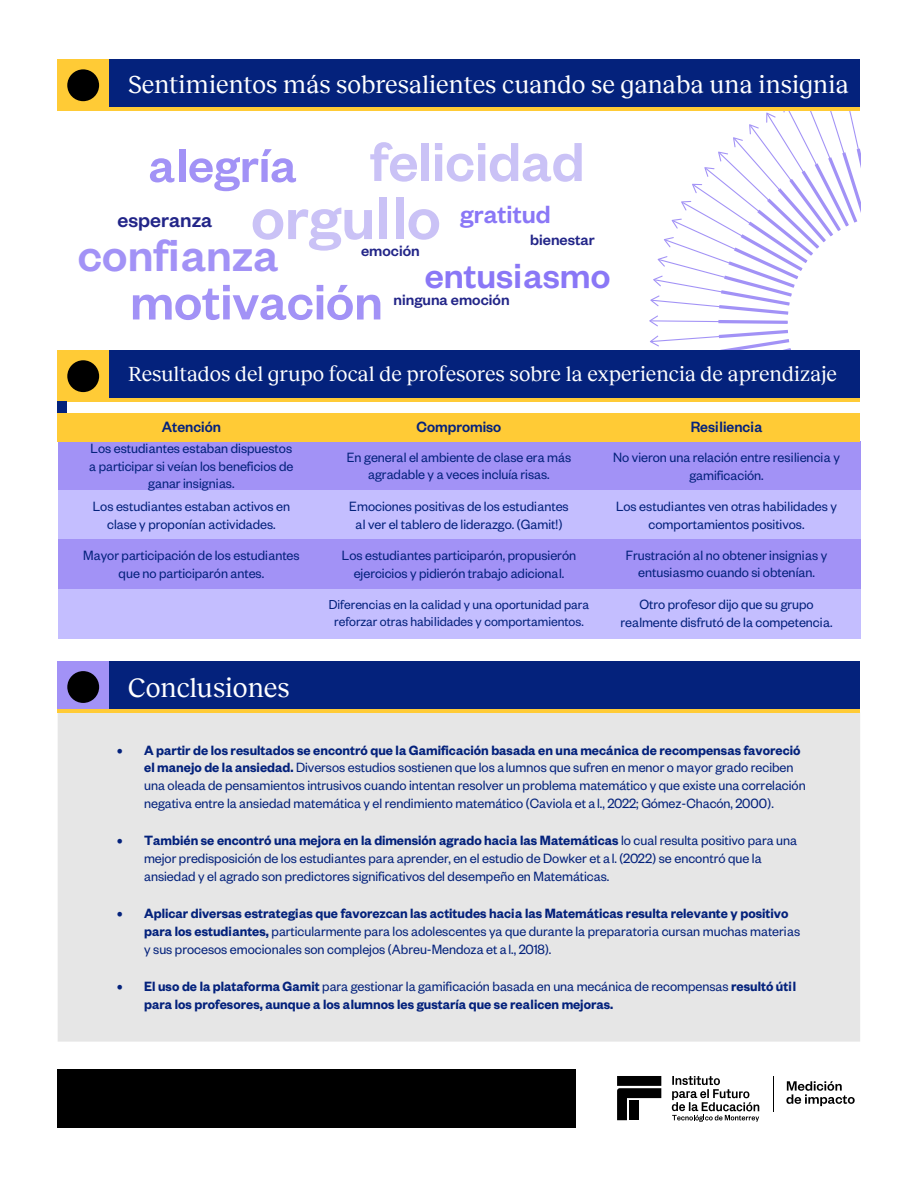
<style>
.page{position:relative;width:918px;height:1188px;background:#fff}
.page>*{position:absolute;margin:0;border:0;box-sizing:border-box;transform-origin:0 0}
.t1{font:500 65.7px "Founders Grotesk";color:#cac2f6}
.t2{font:500 60.3px "Founders Grotesk";color:#cac2f6}
.t3{font:500 54.75px "Founders Grotesk";color:#a292f6}
.t4{font:500 52.05px "Founders Grotesk";color:#a292f6}
.t5{font:500 49.35px "Founders Grotesk";color:#a292f6}
.t6{font:500 38.4px "Founders Grotesk";color:#8a77f6}
.t7{font:27.45px "Reckless";letter-spacing:-.005em;color:#fff}
.t8{font:500 27.45px "Founders Grotesk";color:#8a77f6}
.t9{font:25.2px "Reckless";color:#fff}
.t10{font:500 21.9px "Founders Grotesk";color:#222588}
.t11{font:21px "Reckless";letter-spacing:-.005em;color:#fff}
.t12{font:500 16.5px "Founders Grotesk";color:#222588}
.t13{font:500 16.5px "Founders Grotesk";color:#04227c;scale:.96 1}
.t14{font:14.85px/17.7px "Founders Grotesk";color:#04227c;text-align:center;scale:.96 1}
.t15{font:600 14.85px/17.7px "Founders Grotesk";color:#04227c;scale:.96 1}
.t16{font:14.25px/17.1px "Founders Grotesk";color:#04227c;text-align:center;scale:.96 1}
.s1{font-weight:600}
.s2{font-weight:400}
</style>
<div class="page">
<svg style="left:649px;top:111px;width:211px;height:240px"></svg>
<div style="left:58px;top:60px;width:802px;height:51px;background:#04227c"></div>
<hr style="left:58px;top:107px;width:802px;height:4px;background:#ffcb36">
<div style="left:58px;top:60px;width:51px;height:51px;background:#ffcb36"></div>
<div style="left:67px;top:69px;width:32px;height:32px;background:#000;border-radius:50%"></div>
<div style="left:58px;top:351px;width:802px;height:51px;background:#04227c"></div>
<hr style="left:58px;top:398px;width:802px;height:4px;background:#ffcb36">
<div style="left:58px;top:351px;width:51px;height:51px;background:#ffcb36"></div>
<div style="left:67px;top:360px;width:32px;height:32px;background:#000;border-radius:50%"></div>
<svg style="left:786px;top:1081px;width:69px;height:25px"></svg>
<hr style="left:773px;top:1076px;width:1px;height:35px;background:#000">
<svg style="left:672px;top:1076px;width:87px;height:46px"></svg>
<div style="left:617px;top:1076px;width:44px;height:10px;background:#000"></div>
<svg style="left:617px;top:1088px;width:44px;height:32px"></svg>
<div style="left:58px;top:1070px;width:518px;height:58px;background:#000"></div>
<div style="left:326px;top:442px;width:267px;height:49px;background:#a292f6"></div>
<div style="left:593px;top:442px;width:267px;height:49px;background:#a292f6"></div>
<div style="left:326px;top:491px;width:267px;height:49px;background:#c4beff"></div>
<div style="left:593px;top:491px;width:267px;height:49px;background:#c4beff"></div>
<div style="left:326px;top:540px;width:267px;height:49px;background:#a292f6"></div>
<div style="left:593px;top:540px;width:267px;height:49px;background:#a292f6"></div>
<div style="left:326px;top:589px;width:267px;height:49px;background:#c4beff"></div>
<div style="left:593px;top:589px;width:267px;height:49px;background:#c4beff"></div>
<div style="left:58px;top:442px;width:268px;height:49px;background:#a292f6"></div>
<div style="left:58px;top:491px;width:268px;height:49px;background:#c4beff"></div>
<div style="left:58px;top:540px;width:268px;height:49px;background:#a292f6"></div>
<div style="left:58px;top:589px;width:268px;height:49px;background:#c4beff"></div>
<div style="left:58px;top:413px;width:802px;height:29px;background:#ffcb36"></div>
<div style="left:58px;top:661px;width:802px;height:52px;background:#04227c"></div>
<div style="left:58px;top:661px;width:51px;height:52px;background:#a292f6"></div>
<div style="left:67px;top:671px;width:32px;height:32px;background:#000;border-radius:50%"></div>
<div style="left:58px;top:713px;width:802px;height:329px;background:#e6e6e6"></div>
<hr style="left:58px;top:709px;width:802px;height:4px;background:#ffcb36">
<div style="left:58px;top:402px;width:9px;height:11px;background:#04227c"></div>
<h3 class="t9" style="left:128px;top:67px;width:722px">Sentimientos más sobresalientes cuando se ganaba una insignia</h3>
<h3 class="t4" style="left:149px;top:133px;width:150px">alegría</h3>
<h2 class="t2" style="left:370px;top:124px;width:216px">felicidad</h2>
<h1 class="t1" style="left:251px;top:177px;width:191px">orgullo</h1>
<h3 class="t10" style="left:118px;top:206px;width:96px">esperanza</h3>
<h3 class="t8" style="left:460px;top:197px;width:92px">gratitud</h3>
<p class="t12" style="left:530px;top:230px;width:66px">bienestar</p>
<h3 class="t5" style="left:78px;top:224px;width:202px">confianza</h3>
<p class="t12" style="left:361px;top:240px;width:60px">emoción</p>
<h3 class="t6" style="left:425px;top:252px;width:187px">entusiasmo</h3>
<h3 class="t3" style="left:130px;top:268px;width:254px">motivación</h3>
<p class="t12" style="left:394px;top:290px;width:117px">ninguna emoción</p>
<h3 class="t11" style="left:128px;top:359px;width:710px">Resultados del grupo focal de profesores sobre la experiencia de aprendizaje</h3>
<p class="t13" style="left:162px;top:417px;width:63px">Atención</p>
<p class="t13" style="left:417px;top:417px;width:90px">Compromiso</p>
<p class="t13" style="left:691px;top:417px;width:76px">Resiliencia</p>
<p class="t14" style="left:89px;top:439px;width:214px">Los estudiantes estaban dispuestos a participar si veían los beneficios de ganar insignias.</p>
<p class="t14" style="left:93px;top:497px;width:207px">Los estudiantes estaban activos en clase y proponían actividades.</p>
<p class="t14" style="left:83px;top:546px;width:227px">Mayor participación de los estudiantes que no participarón antes.</p>
<h3 class="t7" style="left:128px;top:667px;width:163px">Conclusiones</h3>
<p class="t14" style="left:347px;top:447px;width:235px">En general el ambiente de clase era más agradable y a veces incluía risas.</p>
<p class="t14" style="left:349px;top:496px;width:230px">Emociones positivas de los estudiantes al ver el tablero de liderazgo. (Gamit!)</p>
<p class="t14" style="left:342px;top:546px;width:245px">Los estudiantes participarón, propusierón ejercicios y pidierón trabajo adicional.</p>
<p class="t16" style="left:329px;top:596px;width:273px">Diferencias en la calidad y una oportunidad para reforzar otras habilidades y comportamientos.</p>
<p class="t14" style="left:613px;top:448px;width:238px">No vieron una relación entre resiliencia y gamificación.</p>
<p class="t14" style="left:616px;top:496px;width:232px">Los estudiantes ven otras habilidades y comportamientos positivos.</p>
<p class="t14" style="left:626px;top:545px;width:211px">Frustración al no obtener insignias y entusiasmo cuando si obtenían.</p>
<p class="t14" style="left:621px;top:595px;width:222px">Otro profesor dijo que su grupo realmente disfrutó de la competencia.</p>
<p class="t14" style="left:144px;top:740px;width:691px;text-align:left;text-indent:-27px"><span class="s1">• A partir de los resultados se encontró que la Gamificación basada en una mecánica de recompensas favoreció el manejo de la ansiedad.</span> Diversos estudios sostienen que los a lumnos que sufren en menor o mayor grado reciben una oleada de pensamientos intrusivos cuando intentan resolver un problema matemático y que existe una correlación negativa entre la ansiedad matemática y el rendimiento matemático (Caviola et al., 2022; Gómez-Chacón, 2000).</p>
<p class="t14" style="left:144px;top:831px;width:682px;text-align:left;text-indent:-27px"><span class="s1">• También se encontró una mejora en la dimensión agrado hacia las Matemáticas</span> lo cual resulta positivo para una mejor predisposición de los estudiantes para aprender, en el estudio de Dowker et al. (2022) se encontró que la ansiedad y el agrado son predictores significativos del desempeño en Matemáticas.</p>
<p class="t14" style="left:144px;top:904px;width:685px;text-align:left;text-indent:-27px"><span class="s1">• Aplicar diversas estrategias que favorezcan las actitudes hacia las Matemáticas resulta relevante y positivo para los estudiantes,</span> particularmente para los adolescentes ya que durante la preparatoria cursan muchas materias y sus procesos emocionales son complejos (Abreu-Mendoza et al., 2018).</p>
<p class="t15" style="left:144px;top:977px;width:681px;text-indent:-27px">• El uso de la plataforma Gamit <span class="s2">para gestionar la gamificación basada en una mecánica de recompensas</span> resultó útil para los profesores, aunque a los alumnos les gustaría que se realicen mejoras.</p>
</div>
